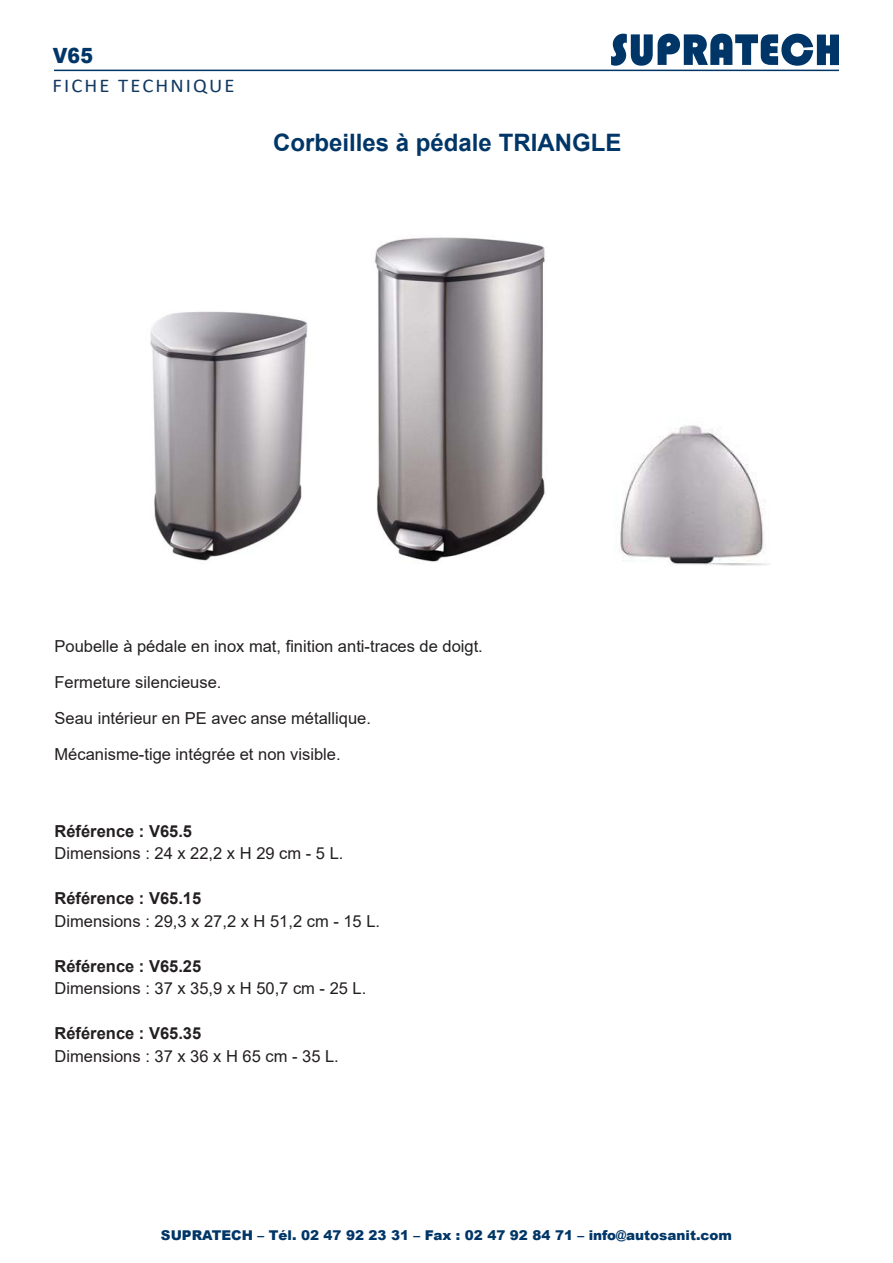
<style>
.page{position:relative;width:893px;height:1263px;background:#fff}
.page>*{position:absolute;margin:0;border:0;box-sizing:border-box;transform-origin:0 0}
.t1{font:700 24px "Arial";color:#003667}
.t2{font:900 21px "Arial";color:#003667;scale:.9 1}
.t3{font:19.5px "Calibri";letter-spacing:.1em;color:#113861;scale:1.06 1}
.t4{font:16.5px "Arial";color:#231f20}
.t5{font:700 16.5px "Arial";color:#231f20}
.t6{font:900 13.5px "Arial";color:#003667}
</style>
<div class="page">
<svg style="left:611px;top:34px;width:228px;height:32px"></svg>
<hr style="left:54px;top:70px;width:785px;height:1px;background:#003667">
<img style="left:150px;top:237px;width:620px;height:329px">
<p class="t2" style="left:53px;top:40px;width:46px">V65</p>
<p class="t3" style="left:53px;top:72px;width:173px">FICHE TECHNIQUE</p>
<p class="t1" style="left:273px;top:126px;width:350px">Corbeilles à pédale TRIANGLE</p>
<p class="t4" style="left:55px;top:635px;width:430px">Poubelle à pédale en inox mat, finition anti-traces de doigt.</p>
<p class="t4" style="left:55px;top:671px;width:168px">Fermeture silencieuse.</p>
<p class="t4" style="left:55px;top:707px;width:318px">Seau intérieur en PE avec anse métallique.</p>
<p class="t4" style="left:55px;top:743px;width:288px">Mécanisme-tige intégrée et non visible.</p>
<p class="t5" style="left:55px;top:819px;width:139px">Référence : V65.5</p>
<p class="t4" style="left:55px;top:842px;width:290px">Dimensions : 24 x 22,2 x H 29 cm - 5 L.</p>
<p class="t5" style="left:55px;top:887px;width:148px">Référence : V65.15</p>
<p class="t4" style="left:55px;top:909px;width:327px">Dimensions : 29,3 x 27,2 x H 51,2 cm - 15 L.</p>
<p class="t5" style="left:55px;top:954px;width:148px">Référence : V65.25</p>
<p class="t4" style="left:55px;top:977px;width:313px">Dimensions : 37 x 35,9 x H 50,7 cm - 25 L.</p>
<p class="t5" style="left:55px;top:1022px;width:148px">Référence : V65.35</p>
<p class="t4" style="left:55px;top:1044px;width:286px">Dimensions : 37 x 36 x H 65 cm - 35 L.</p>
<p class="t6" style="left:161px;top:1225px;width:572px">SUPRATECH – Tél. 02 47 92 23 31 – Fax : 02 47 92 84 71 – info@autosanit.com</p>
</div>
